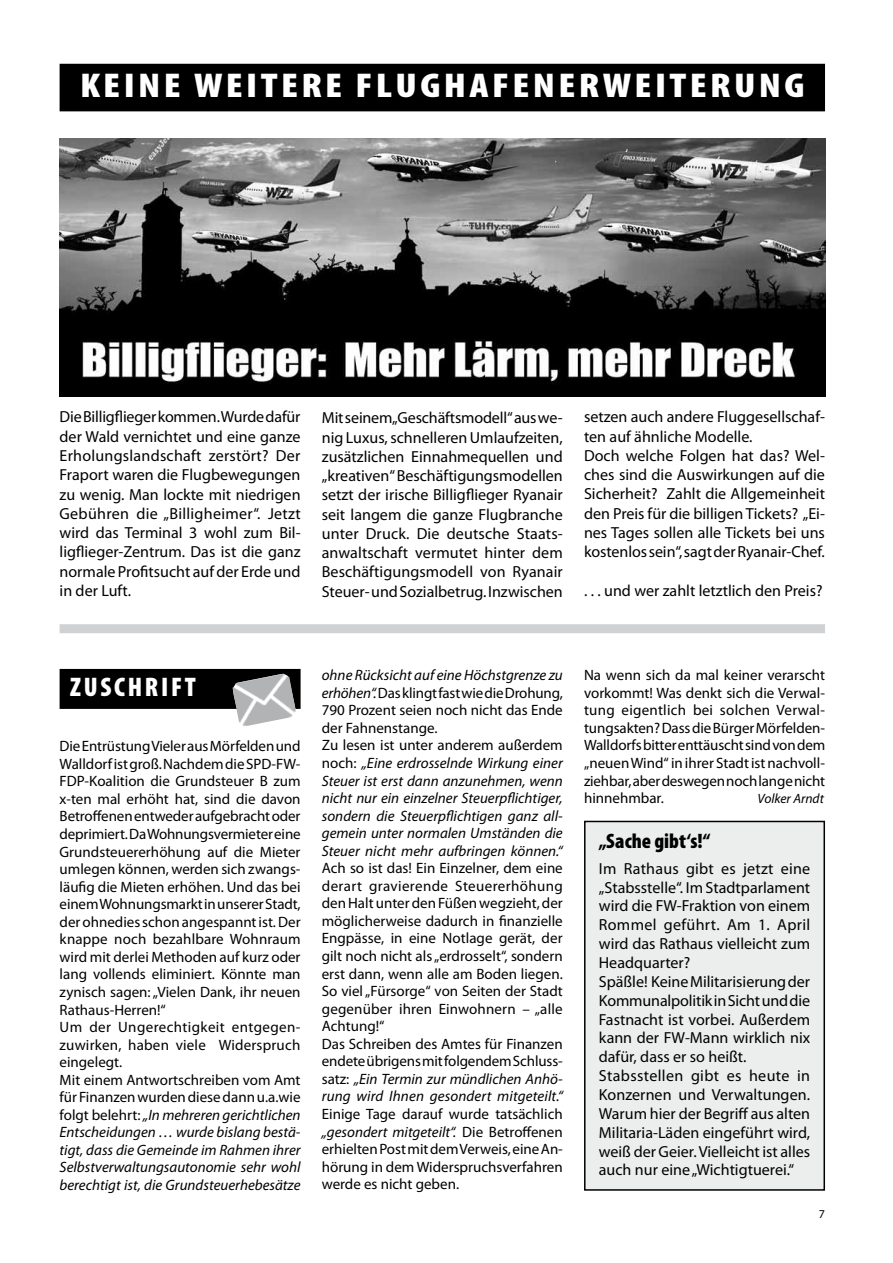
<style>
.page{position:relative;width:893px;height:1263px;background:#fff}
.page>*{position:absolute;margin:0;border:0;box-sizing:border-box;transform-origin:0 0}
.t1{font:900 condensed 34.5px "Myriad Pro";letter-spacing:.08em;color:#fff;scale:1.2 1}
.t2{font:900 condensed 27px "Myriad Pro";letter-spacing:.1em;color:#fff}
.t3{font:900 condensed 21px "Myriad Pro";color:#000}
.t4{font:16.05px/19.2px "Myriad Pro";color:#000;text-align:justify}
.t5{font:15px/17.5px "Myriad Pro";color:#000}
.t6{font:italic 15px/17.5px "Myriad Pro";color:#000}
.t7{font:italic 13.5px "Myriad Pro";color:#000}
.t8{font:12px "Myriad Pro";color:#000}
.s1{font-style:italic}
.s2{font-style:normal}
</style>
<div class="page">
<div style="left:585px;top:821px;width:239px;height:369px;background:#eceded"></div>
<div style="left:584px;top:821px;width:241px;height:370px;border:2px solid #000"></div>
<div style="left:60px;top:64px;width:764px;height:47px;background:#000"></div>
<img style="left:60px;top:138px;width:765px;height:259px">
<div style="left:60px;top:624px;width:765px;height:9px;background:#d0d1d2"></div>
<div style="left:60px;top:670px;width:240px;height:38px;background:#000"></div>
<div style="left:60px;top:669px;width:241px;height:40px;border:2px solid #000"></div>
<img style="left:232px;top:673px;width:65px;height:54px">
<h1 class="t1" style="left:80px;top:66px;width:169px">KEINE WEITERE</h1>
<h1 class="t1" style="left:356px;top:66px;width:37px">FLUGHAFENERWE</h1>
<h1 class="t1" style="left:655px;top:66px;width:32px">ITERUNG</h1>
<p class="t4" style="left:60px;top:407px;width:243px">Die Billigflieger kommen. Wurde dafür der Wald vernichtet und eine ganze Erholungslandschaft zerstört? Der Fraport waren die Flugbewegungen zu wenig. Man lockte mit niedrigen Gebühren die „Billigheimer“. Jetzt wird das Terminal 3 wohl zum Bil&shy;ligflieger-Zentrum. Das ist die ganz normale Profitsucht auf der Erde und in der Luft.</p>
<p class="t4" style="left:322px;top:408px;width:243px">Mit seinem „Geschäftsmodell“ aus we&shy;nig Luxus, schnelleren Umlaufzeiten, zusätzlichen Einnahmequellen und „kreativen“ Beschäftigungsmodellen setzt der irische Billigflieger Ryanair seit langem die ganze Flugbranche unter Druck. Die deutsche Staats&shy;anwaltschaft vermutet hinter dem Beschäftigungsmodell von Ryanair Steuer- und Sozialbetrug. Inzwischen</p>
<p class="t4" style="left:584px;top:407px;width:242px;text-align:left">setzen auch andere Fluggesellschaf&shy;ten auf ähnliche Modelle.<br>Doch welche Folgen hat das? Wel&shy;ches sind die Auswirkungen auf die Sicherheit? Zahlt die Allgemeinheit den Preis für die billigen Tickets? „Ei&shy;nes Tages sollen alle Tickets bei uns kostenlos sein“, sagt der Ryanair-Chef.</p>
<p class="t4" style="left:584px;top:580px;width:240px">. . . und wer zahlt letztlich den Preis?</p>
<h2 class="t2" style="left:70px;top:672px;width:127px">ZUSCHRIFT</h2>
<p class="t5" style="left:60px;top:737px;width:243px">Die Entrüstung Vieler aus Mörfelden und Walldorf ist groß. Nachdem die SPD-FW-FDP-Koalition die Grundsteuer B zum x-ten mal erhöht hat, sind die davon Betroffenen entweder aufgebracht oder deprimiert. Da Wohnungsvermieter eine Grundsteuererhöhung auf die Mieter umlegen können, werden sich zwangs&shy;läufig die Mieten erhöhen. Und das bei einem Wohnungsmarkt in unserer Stadt, der ohnedies schon angespannt ist. Der knappe noch bezahlbare Wohnraum wird mit derlei Methoden auf kurz oder lang vollends eliminiert. Könnte man zynisch sagen: „Vielen Dank, ihr neuen Rathaus-Herren!“<br>Um der Ungerechtigkeit entgegen&shy;zuwirken, haben viele Widerspruch eingelegt.<br>Mit einem Antwortschreiben vom Amt für Finanzen wurden diese dann u.a.wie folgt belehrt: <span class="s1">„In mehreren gerichtlichen Entscheidungen … wurde bislang bestä&shy;tigt, dass die Gemeinde im Rahmen ihrer Selbstverwaltungsautonomie sehr wohl berechtigt ist, die Grundsteuerhebesätze</span></p>
<p class="t6" style="left:322px;top:666px;width:243px">ohne Rücksicht auf eine Höchstgrenze zu erhöhen“. <span class="s2">Das klingt fast wie die Drohung, 790 Prozent seien noch nicht das Ende der Fahnenstange.<br>Zu lesen ist unter anderem außerdem noch:</span> „Eine erdrosselnde Wirkung einer Steuer ist erst dann anzunehmen, wenn nicht nur ein einzelner Steuerpflichtiger, sondern die Steuerpflichtigen ganz all&shy;gemein unter normalen Umständen die Steuer nicht mehr aufbringen können.“</p>
<p class="t5" style="left:322px;top:859px;width:243px">Ach so ist das! Ein Einzelner, dem eine derart gravierende Steuererhöhung den Halt unter den Füßen wegzieht, der möglicherweise dadurch in finanzielle Engpässe, in eine Notlage gerät, der gilt noch nicht als „erdrosselt“, sondern erst dann, wenn alle am Boden liegen.<br>So viel „Fürsorge“ von Seiten der Stadt gegenüber ihren Einwohnern – „alle Achtung!“<br>Das Schreiben des Amtes für Finanzen endete übrigens mit folgendem Schluss&shy;satz: <span class="s1">„Ein Termin zur mündlichen Anhö&shy;rung wird Ihnen gesondert mitgeteilt.“</span></p>
<p class="t5" style="left:322px;top:1105px;width:242px;text-align:justify">Einige Tage darauf wurde tatsächlich <span class="s1">„gesondert mitgeteilt“.</span> Die Betroffenen erhielten Post mit dem Verweis, eine An&shy;hörung in dem Widerspruchsverfahren werde es nicht geben.</p>
<p class="t5" style="left:584px;top:666px;width:243px;text-align:justify">Na wenn sich da mal keiner verarscht vorkommt! Was denkt sich die Verwal&shy;tung eigentlich bei solchen Verwal&shy;tungsakten? Dass die Bürger Mörfelden-Walldorfs bitter enttäuscht sind von dem „neuen Wind“ in ihrer Stadt ist nachvoll&shy;ziehbar, aber deswegen noch lange nicht hinnehmbar.</p>
<p class="t7" style="left:757px;top:790px;width:68px">Volker Arndt</p>
<h3 class="t3" style="left:599px;top:830px;width:113px">„SACHE GIBT‘S!“</h3>
<p class="t4" style="left:599px;top:858px;width:213px;text-align:left">Im Rathaus gibt es jetzt eine „Stabsstelle“. Im Stadtparlament wird die FW-Fraktion von einem<br>Rommel geführt. Am 1. April wird das Rathaus vielleicht zum<br>Headquarter?<br>Späßle! Keine Militarisierung der<br>Kommunalpolitik in Sicht und die<br>Fastnacht ist vorbei. Außerdem kann der FW-Mann wirklich nix dafür, dass er so heißt.<br>Stabsstellen gibt es heute in<br>Konzernen und Verwaltungen.<br>Warum hier der Begriff aus alten<br>Militaria-Läden eingeführt wird, weiß der Geier. Vielleicht ist alles auch nur eine „Wichtigtuerei.“</p>
<p class="t8" style="left:819px;top:1206px;width:8px">7</p>
</div>
